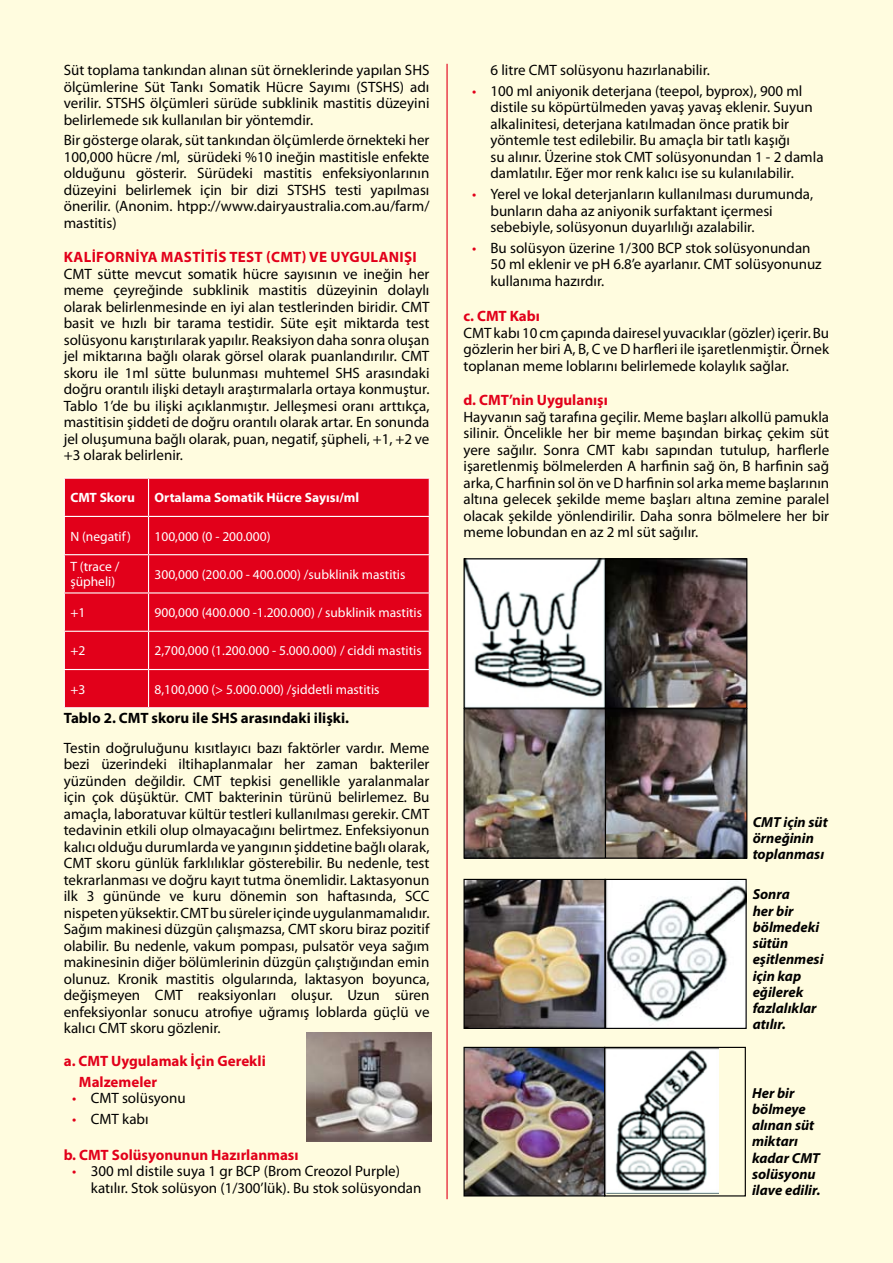
<style>
.page{position:relative;width:893px;height:1263px;background:#fffcdf}
.page>*{position:absolute;margin:0;border:0;box-sizing:border-box;transform-origin:0 0}
.t1{font:15px/16.5px "Myriad Pro";color:#000;text-align:justify}
.t2{font:700 15px/20.7px "Myriad Pro";color:#e2001a}
.t3{font:700 15px "Myriad Pro";color:#000}
.t4{font:700 15px "Myriad Pro";letter-spacing:.02em;color:#e2001a}
.t5{font:italic 700 14.55px/16.2px "Myriad Pro";color:#000}
.t6{font:13.5px/15px "Myriad Pro";color:#fff}
.t7{font:700 13.5px "Myriad Pro";color:#fff}
.s1{color:#e2001a}
</style>
<div class="page">
<div style="left:65px;top:479px;width:364px;height:228px;background:#e2001a"></div>
<hr style="left:64px;top:478px;width:85px;height:1px;background:#fff">
<hr style="left:64px;top:479px;width:1px;height:37px;background:#fff">
<hr style="left:149px;top:478px;width:281px;height:1px;background:#fff">
<hr style="left:148px;top:479px;width:1px;height:37px;background:#fff">
<hr style="left:429px;top:479px;width:1px;height:37px;background:#fff">
<hr style="left:64px;top:516px;width:85px;height:1px;background:#fff">
<hr style="left:64px;top:517px;width:1px;height:37px;background:#fff">
<hr style="left:149px;top:516px;width:281px;height:1px;background:#fff">
<hr style="left:148px;top:517px;width:1px;height:37px;background:#fff">
<hr style="left:429px;top:517px;width:1px;height:37px;background:#fff">
<hr style="left:64px;top:554px;width:85px;height:1px;background:#fff">
<hr style="left:64px;top:555px;width:1px;height:37px;background:#fff">
<hr style="left:149px;top:554px;width:281px;height:1px;background:#fff">
<hr style="left:148px;top:555px;width:1px;height:37px;background:#fff">
<hr style="left:429px;top:555px;width:1px;height:37px;background:#fff">
<hr style="left:64px;top:592px;width:85px;height:1px;background:#fff">
<hr style="left:64px;top:593px;width:1px;height:38px;background:#fff">
<hr style="left:149px;top:592px;width:281px;height:1px;background:#fff">
<hr style="left:148px;top:593px;width:1px;height:38px;background:#fff">
<hr style="left:429px;top:593px;width:1px;height:38px;background:#fff">
<hr style="left:64px;top:631px;width:85px;height:1px;background:#fff">
<hr style="left:64px;top:632px;width:1px;height:37px;background:#fff">
<hr style="left:149px;top:631px;width:281px;height:1px;background:#fff">
<hr style="left:148px;top:632px;width:1px;height:37px;background:#fff">
<hr style="left:429px;top:632px;width:1px;height:37px;background:#fff">
<hr style="left:64px;top:669px;width:85px;height:1px;background:#fff">
<hr style="left:64px;top:670px;width:1px;height:37px;background:#fff">
<hr style="left:149px;top:669px;width:281px;height:1px;background:#fff">
<hr style="left:148px;top:670px;width:1px;height:37px;background:#fff">
<hr style="left:429px;top:670px;width:1px;height:37px;background:#fff">
<hr style="left:64px;top:707px;width:85px;height:1px;background:#fff">
<hr style="left:149px;top:707px;width:281px;height:1px;background:#fff">
<img style="left:465px;top:560px;width:280px;height:297px">
<div style="left:463px;top:558px;width:143px;height:151px;border:1px solid #000"></div>
<div style="left:605px;top:558px;width:142px;height:151px;border:1px solid #000"></div>
<div style="left:463px;top:708px;width:143px;height:151px;border:1px solid #000"></div>
<div style="left:605px;top:708px;width:142px;height:151px;border:1px solid #000"></div>
<img style="left:465px;top:881px;width:280px;height:146px">
<div style="left:463px;top:879px;width:143px;height:150px;border:1px solid #000"></div>
<div style="left:604px;top:879px;width:143px;height:150px;border:1px solid #000"></div>
<img style="left:465px;top:1049px;width:138px;height:145px">
<div style="left:463px;top:1047px;width:142px;height:149px;border:1px solid #000"></div>
<img style="left:606px;top:1049px;width:112px;height:144px">
<div style="left:604px;top:1047px;width:142px;height:149px;border:1px solid #000"></div>
<hr style="left:446px;top:64px;width:2px;height:1135px;background:#e2001a">
<img style="left:307px;top:1032px;width:124px;height:109px">
<p class="t1" style="left:64px;top:62px;width:367px">Süt toplama tankından alınan süt örneklerinde yapılan SHS ölçümlerine Süt Tankı Somatik Hücre Sayımı (STSHS) adı verilir. STSHS ölçümleri sürüde subklinik mastitis düzeyini belirlemede sık kullanılan bir yöntemdir.</p>
<p class="t1" style="left:64px;top:132px;width:367px">Bir gösterge olarak, süt tankından ölçümlerde örnekteki her 100,000 hücre /ml, sürüdeki %10 ineğin mastitisle enfekte olduğunu gösterir. Sürüdeki mastitis enfeksiyonlarının düzeyini belirlemek için bir dizi STSHS testi yapılması önerilir. (Anonim. htpp://www.dairyaustralia.com.au/farm/ mastitis)</p>
<p class="t2" style="left:64px;top:246px;width:52px">Kalİforn</p>
<p class="t4" style="left:135px;top:247px;width:112px">İya Mastİtİs Test</p>
<p class="t2" style="left:266px;top:246px;width:85px">(CMT) ve Uygulanışı</p>
<p class="t1" style="left:64px;top:265px;width:367px">CMT sütte mevcut somatik hücre sayısının ve ineğin her meme çeyreğinde subklinik mastitis düzeyinin dolaylı olarak belirlenmesinde en iyi alan testlerinden biridir. CMT basit ve hızlı bir tarama testidir. Süte eşit miktarda test solüsyonu karıştırılarak yapılır. Reaksiyon daha sonra oluşan jel miktarına bağlı olarak görsel olarak puanlandırılır. CMT skoru ile 1ml sütte bulunması muhtemel SHS arasındaki doğru orantılı ilişki detaylı araştırmalarla ortaya konmuştur.<br>Tablo 1’de bu ilişki açıklanmıştır. Jelleşmesi oranı arttıkça, mastitisin şiddeti de doğru orantılı olarak artar. En sonunda jel oluşumuna bağlı olarak, puan, negatif, şüpheli, +1, +2 ve +3 olarak belirlenir.</p>
<p class="t7" style="left:70px;top:489px;width:66px">CMT Skoru</p>
<p class="t7" style="left:155px;top:489px;width:206px">Ortalama Somatik Hücre Sayısı/ml</p>
<p class="t6" style="left:70px;top:528px;width:62px">N (negatif)</p>
<p class="t6" style="left:155px;top:528px;width:118px">100,000 (0 - 200.000)</p>
<p class="t6" style="left:70px;top:559px;width:50px">T (trace / şüpheli)</p>
<p class="t6" style="left:155px;top:567px;width:252px">300,000 (200.00 - 400.000) /subklinik mastitis</p>
<p class="t6" style="left:70px;top:605px;width:16px">+1</p>
<p class="t6" style="left:155px;top:605px;width:269px">900,000 (400.000 -1.200.000) / subklinik mastitis</p>
<p class="t6" style="left:70px;top:643px;width:16px">+2</p>
<p class="t6" style="left:155px;top:643px;width:269px">2,700,000 (1.200.000 - 5.000.000) / ciddi mastitis</p>
<p class="t6" style="left:70px;top:681px;width:16px">+3</p>
<p class="t6" style="left:155px;top:681px;width:226px">8,100,000 (&gt; 5.000.000) /şiddetli mastitis</p>
<p class="t3" style="left:64px;top:708px;width:287px">Tablo 2. CMT skoru ile SHS arasındaki ilişki.</p>
<p class="t1" style="left:64px;top:739px;width:367px">Testin doğruluğunu kısıtlayıcı bazı faktörler vardır. Meme bezi üzerindeki iltihaplanmalar her zaman bakteriler yüzünden değildir. CMT tepkisi genellikle yaralanmalar için çok düşüktür. CMT bakterinin türünü belirlemez. Bu amaçla, laboratuvar kültür testleri kullanılması gerekir. CMT tedavinin etkili olup olmayacağını belirtmez. Enfeksiyonun kalıcı olduğu durumlarda ve yangının şiddetine bağlı olarak, CMT skoru günlük farklılıklar gösterebilir. Bu nedenle, test tekrarlanması ve doğru kayıt tutma önemlidir. Laktasyonun ilk 3 gününde ve kuru dönemin son haftasında, SCC nispeten yüksektir. CMT bu süreler içinde uygulanmamalıdır.<br>Sağım makinesi düzgün çalışmazsa, CMT skoru biraz pozitif olabilir. Bu nedenle, vakum pompası, pulsatör veya sağım makinesinin diğer bölümlerinin düzgün çalıştığından emin olunuz. Kronik mastitis olgularında, laktasyon boyunca, değişmeyen CMT reaksiyonları oluşur. Uzun süren enfeksiyonlar sonucu atrofiye uğramış loblarda güçlü ve kalıcı CMT skoru gözlenir.</p>
<p class="t2" style="left:79px;top:1050px;width:188px;text-indent:-15px">a. CMT Uygulamak İçin Gerekli<br>Malzemeler</p>
<p class="t1" style="left:72px;top:1090px;width:115px"><span class="s1">•</span> CMT solüsyonu</p>
<p class="t1" style="left:72px;top:1111px;width:78px"><span class="s1">•</span> CMT kabı</p>
<p class="t2" style="left:64px;top:1144px;width:236px">b. CMT Solüsyonunun Hazırlanması</p>
<p class="t1" style="left:91px;top:1163px;width:332px;text-indent:-18px"><span class="s1">•</span> 300 ml distile suya 1 gr BCP (Brom Creozol Purple) katılır. Stok solüsyon (1/300’lük). Bu stok solüsyondan</p>
<p class="t1" style="left:490px;top:62px;width:221px">6 litre CMT solüsyonu hazırlanabilir.</p>
<p class="t1" style="left:490px;top:82px;width:335px;text-align:left;text-indent:-18px"><span class="s1">•</span> 100 ml aniyonik deterjana (teepol, byprox), 900 ml distile su köpürtülmeden yavaş yavaş eklenir. Suyun alkalinitesi, deterjana katılmadan önce pratik bir yöntemle test edilebilir. Bu amaçla bir tatlı kaşığı<br>su alınır. Üzerine stok CMT solüsyonundan 1 - 2 damla damlatılır. Eğer mor renk kalıcı ise su kulanılabilir.</p>
<p class="t1" style="left:490px;top:186px;width:324px;text-align:left;text-indent:-18px"><span class="s1">•</span> Yerel ve lokal deterjanların kullanılması durumunda, bunların daha az aniyonik surfaktant içermesi sebebiyle, solüsyonun duyarlılığı azalabilir.</p>
<p class="t1" style="left:490px;top:239px;width:333px;text-align:left;text-indent:-18px"><span class="s1">•</span> Bu solüsyon üzerine 1/300 BCP stok solüsyonundan<br>50 ml eklenir ve pH 6.8’e ayarlanır. CMT solüsyonunuz kullanıma hazırdır.</p>
<p class="t2" style="left:463px;top:305px;width:78px">c. CMT Kabı</p>
<p class="t1" style="left:463px;top:324px;width:367px">CMT kabı 10 cm çapında dairesel yuvacıklar (gözler) içerir. Bu gözlerin her biri A, B, C ve D harfleri ile işaretlenmiştir. Örnek toplanan meme loblarını belirlemede kolaylık sağlar.</p>
<p class="t2" style="left:463px;top:389px;width:146px">d. CMT’nin Uygulanışı</p>
<p class="t1" style="left:463px;top:408px;width:367px">Hayvanın sağ tarafına geçilir. Meme başları alkollü pamukla silinir. Öncelikle her bir meme başından birkaç çekim süt yere sağılır. Sonra CMT kabı sapından tutulup, harflerle işaretlenmiş bölmelerden A harfinin sağ ön, B harfinin sağ arka, C harfinin sol ön ve D harfinin sol arka meme başlarının altına gelecek şekilde meme başları altına zemine paralel olacak şekilde yönlendirilir. Daha sonra bölmelere her bir meme lobundan en az 2 ml süt sağılır.</p>
<p class="t5" style="left:753px;top:813px;width:77px">CMT için süt örneğinin toplanması</p>
<p class="t5" style="left:753px;top:886px;width:72px">Sonra<br>her bir bölmedeki sütün eşitlenmesi için kap eğilerek fazlalıklar atılır.</p>
<p class="t5" style="left:752px;top:1084px;width:70px">Her bir bölmeye alınan süt miktarı kadar CMT solüsyonu ilave edilir.</p>
</div>
